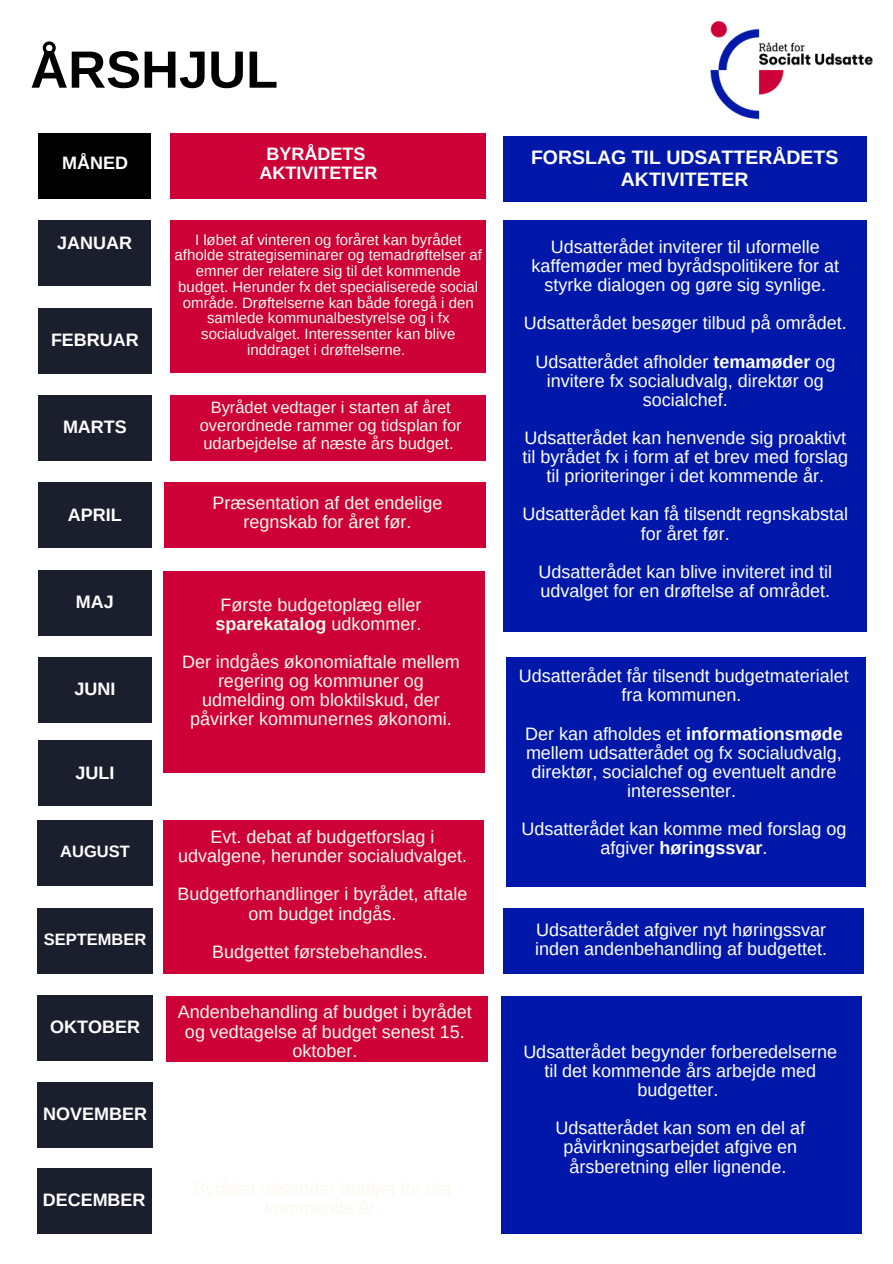
<style>
.page{position:relative;width:893px;height:1264px;background:#fff}
.page>*{position:absolute;margin:0;border:0;box-sizing:border-box;transform-origin:0 0}
.t1{font:700 52.5px "Arimo";color:#000}
.t2{font:700 19.5px/21.3px "Arimo";color:#fff;text-align:center}
.t3{font:18px/19px "Arimo";color:#fff;text-align:center}
.t4{font:18px/19px "Arimo";color:#fdf9ee;text-align:center}
.t5{font:700 18px "Arimo";color:#fff}
.t6{font:16.5px/18px "Arimo";color:#fdf9ee;text-align:center}
.t7{font:700 16.5px "Arimo";color:#fff}
.t8{font:15px/15.8px "Arimo";color:#fdf9ee;text-align:center}
.s1{font-weight:700}
</style>
<div class="page">
<div style="left:169px;top:133px;width:316px;height:66px;background:#cd0037"></div>
<div style="left:503px;top:136px;width:363px;height:66px;background:#0018aa"></div>
<div style="left:38px;top:133px;width:113px;height:66px;background:#000"></div>
<div style="left:38px;top:220px;width:113px;height:66px;background:#1a1e2d"></div>
<div style="left:38px;top:308px;width:114px;height:65px;background:#1a1e2d"></div>
<div style="left:38px;top:395px;width:114px;height:66px;background:#1a1e2d"></div>
<div style="left:38px;top:482px;width:114px;height:66px;background:#1a1e2d"></div>
<div style="left:38px;top:569px;width:114px;height:66px;background:#1a1e2d"></div>
<div style="left:38px;top:657px;width:114px;height:65px;background:#1a1e2d"></div>
<div style="left:37px;top:820px;width:115px;height:66px;background:#1a1e2d"></div>
<div style="left:37px;top:907px;width:115px;height:66px;background:#1a1e2d"></div>
<div style="left:37px;top:994px;width:115px;height:66px;background:#1a1e2d"></div>
<div style="left:37px;top:1082px;width:115px;height:65px;background:#1a1e2d"></div>
<div style="left:37px;top:1167px;width:114px;height:66px;background:#1a1e2d"></div>
<div style="left:169px;top:220px;width:316px;height:153px;background:#cd0037"></div>
<div style="left:169px;top:395px;width:316px;height:66px;background:#cd0037"></div>
<div style="left:503px;top:220px;width:363px;height:411px;background:#0018aa"></div>
<div style="left:165px;top:482px;width:320px;height:66px;background:#cd0037"></div>
<div style="left:163px;top:571px;width:321px;height:202px;background:#cd0037"></div>
<div style="left:163px;top:820px;width:321px;height:153px;background:#cd0037"></div>
<div style="left:505px;top:657px;width:360px;height:229px;background:#0018aa"></div>
<div style="left:503px;top:907px;width:361px;height:66px;background:#0018aa"></div>
<div style="left:166px;top:996px;width:321px;height:65px;background:#cd0037"></div>
<div style="left:500px;top:996px;width:361px;height:237px;background:#0018aa"></div>
<img style="left:710px;top:20px;width:163px;height:100px">
<div style="left:38px;top:740px;width:114px;height:66px;background:#1a1e2d"></div>
<p class="t1" style="left:30px;top:40px;width:249px">ÅRSHJUL</p>
<p class="t5" style="left:62px;top:153px;width:67px">MÅNED</p>
<p class="t5" style="left:57px;top:232px;width:76px">JANUAR</p>
<p class="t5" style="left:51px;top:330px;width:89px">FEBRUAR</p>
<p class="t5" style="left:63px;top:417px;width:65px">MARTS</p>
<p class="t5" style="left:68px;top:504px;width:55px">APRIL</p>
<p class="t5" style="left:266px;top:144px;width:100px">BYRÅDETS</p>
<p class="t5" style="left:259px;top:163px;width:119px">AKTIVITETER</p>
<p class="t8" style="left:174px;top:231px;width:309px">I løbet af vinteren og foråret kan byrådet afholde strategiseminarer og temadrøftelser af emner der relatere sig til det kommende budget. Herunder fx det specialiserede social område. Drøftelserne kan både foregå i den samlede kommunalbestyrelse og i fx socialudvalget. Interessenter kan blive inddraget i drøftelserne.</p>
<p class="t6" style="left:200px;top:398px;width:263px">Byrådet vedtager i starten af året overordnede rammer og tidsplan for udarbejdelse af næste års budget.</p>
<p class="t4" style="left:212px;top:493px;width:231px">Præsentation af det endelige regnskab for året før.</p>
<p class="t5" style="left:76px;top:591px;width:39px">MAJ</p>
<p class="t5" style="left:74px;top:679px;width:42px">JUNI</p>
<p class="t5" style="left:76px;top:762px;width:40px">JULI</p>
<p class="t7" style="left:60px;top:842px;width:71px">AUGUST</p>
<p class="t7" style="left:44px;top:929px;width:104px">SEPTEMBER</p>
<p class="t5" style="left:50px;top:1016px;width:91px">OKTOBER</p>
<p class="t5" style="left:43px;top:1104px;width:105px">NOVEMBER</p>
<p class="t4" style="left:215px;top:595px;width:207px;text-align:left">Første budgetoplæg eller <span class="s1">sparekatalog</span> udkommer.</p>
<p class="t4" style="left:182px;top:652px;width:279px">Der indgåes økonomiaftale mellem regering og kommuner og udmelding om bloktilskud, der påvirker kommunernes økonomi.</p>
<p class="t4" style="left:169px;top:656px;width:268px;text-align:left">Drøftelse i socialudvalget af det specialiserede socialområde med inddragelse af interessenter.</p>
<p class="t4" style="left:178px;top:827px;width:290px">Evt. debat af budgetforslag i udvalgene, herunder socialudvalget.</p>
<p class="t4" style="left:177px;top:884px;width:291px">Budgetforhandlinger i byrådet, aftale om budget indgås.</p>
<p class="t4" style="left:212px;top:942px;width:217px">Budgettet førstebehandles.</p>
<p class="t4" style="left:167px;top:829px;width:231px;text-align:left">Præsen ation af det endelige regnskab for året før.</p>
<p class="t4" style="left:178px;top:1002px;width:295px">Andenbehandling af budget i byrådet og vedtagelse af budget senest 15. oktober.</p>
<p class="t5" style="left:43px;top:1189px;width:104px">DECEMBER</p>
<p class="t2" style="left:531px;top:147px;width:309px">FORSLAG TIL UDSATTERÅDETS<br>AKTIVITETER</p>
<p class="t3" style="left:531px;top:237px;width:309px">Udsatterådet inviterer til uformelle kaffemøder med byrådspolitikere for at styrke dialogen og gøre sig synlige.</p>
<p class="t3" style="left:524px;top:313px;width:324px">Udsatterådet besøger tilbud på området.</p>
<p class="t3" style="left:535px;top:352px;width:301px">Udsatterådet afholder <span class="s1">temamøder</span> og invitere fx socialudvalg, direktør og socialchef.</p>
<p class="t3" style="left:522px;top:428px;width:327px">Udsatterådet kan henvende sig proaktivt til byrådet fx i form af et brev med forslag til prioriteringer i det kommende år.</p>
<p class="t3" style="left:522px;top:504px;width:327px">Udsatterådet kan få tilsendt regnskabstal for året før.</p>
<p class="t3" style="left:538px;top:562px;width:295px;text-align:left">Udsatterådet kan blive inviteret ind til udvalget for en drøftelse af området.</p>
<p class="t3" style="left:519px;top:666px;width:331px">Udsatterådet får tilsendt budgetmaterialet fra kommunen.</p>
<p class="t3" style="left:525px;top:723px;width:319px">Der kan afholdes et <span class="s1">informationsmøde </span>mellem udsatterådet og fx socialudvalg, direktør, socialchef og eventuelt andre interessenter.</p>
<p class="t3" style="left:521px;top:819px;width:326px">Udsatterådet kan komme med forslag og afgiver <span class="s1">høringssvar</span>.</p>
<p class="t3" style="left:535px;top:920px;width:293px;text-align:left">Udsatterådet afgiver nyt høringssvar inden andenbehandling af budgettet.</p>
<p class="t3" style="left:523px;top:1042px;width:315px">Udsatterådet begynder forberedelserne til det kommende års arbejde med budgetter.</p>
<p class="t3" style="left:555px;top:1118px;width:251px">Udsatterådet kan som en del af påvirkningsarbejdet afgive en årsberetning eller lignende.</p>
</div>
